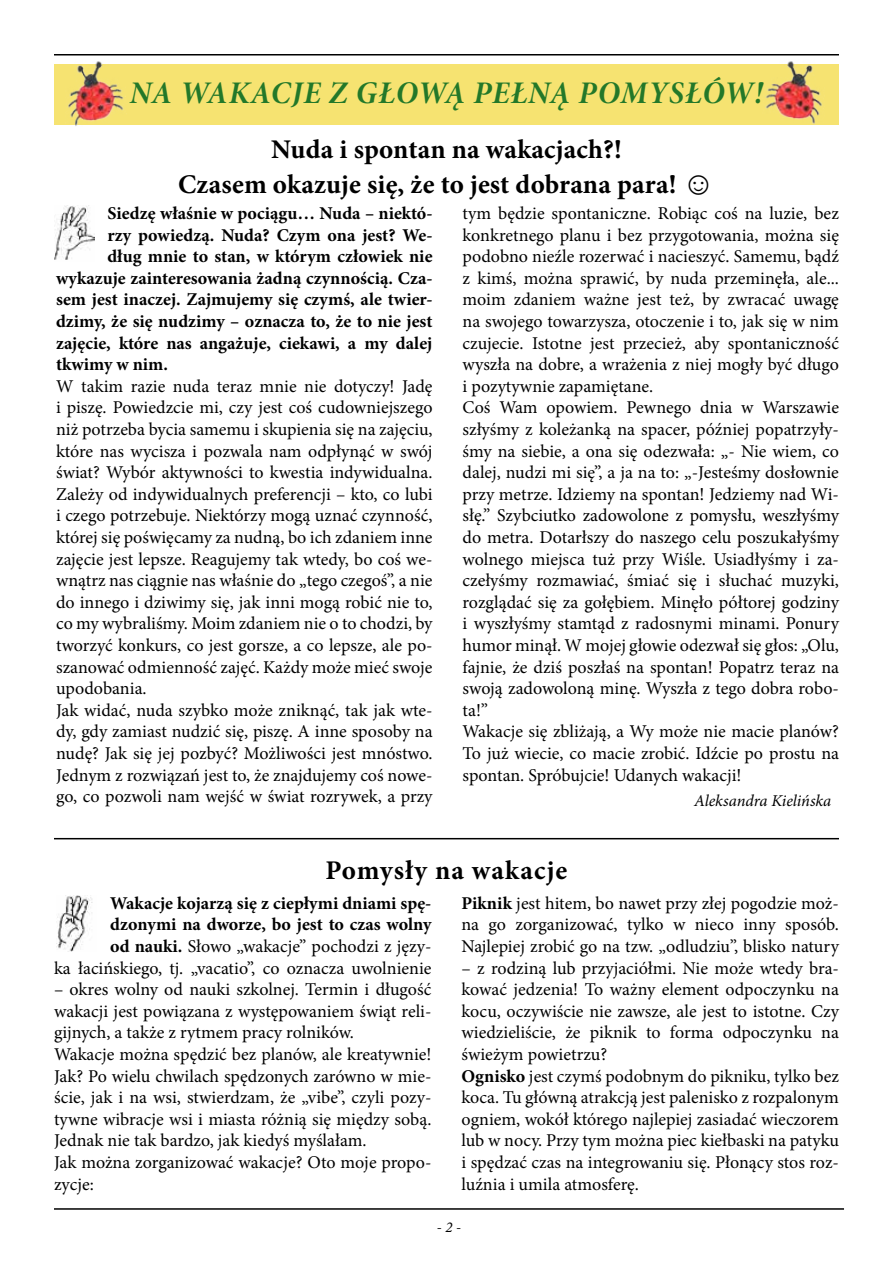
<style>
.page{position:relative;width:893px;height:1263px;background:#fff}
.page>*{position:absolute;margin:0;border:0;box-sizing:border-box;transform-origin:0 0}
.t1{font:31.5px "Minion Pro Bold It Subh";letter-spacing:.02em;color:#237829}
.t2{font:700 27px/34.5px "Minion Pro";letter-spacing:.005em;color:#000;text-align:center}
.t3{font:700 27px "Minion Pro";letter-spacing:.04em;color:#000}
.t4{font:18px/21.6px "Minion Pro";color:#000}
.t5{font:700 18px/21.6px "Minion Pro";color:#000;text-align:right}
.t6{font:italic 16.5px "Minion Pro";letter-spacing:-.01em;color:#000}
.t7{font:italic 15px "Minion Pro";color:#000}
.s1{font-family:"Franklin Gothic";font-weight:600;font-stretch:condensed;font-size:31.5px}
.s2{font-weight:400}
.s3{font-weight:700}
</style>
<div class="page">
<hr style="left:54px;top:54px;width:785px;height:2px;background:#000">
<hr style="left:54px;top:1208px;width:790px;height:2px;background:#000">
<img style="left:54px;top:206px;width:40px;height:54px">
<img style="left:57px;top:896px;width:36px;height:55px">
<div style="left:54px;top:64px;width:785px;height:60px;background:#f6e371"></div>
<img style="left:65px;top:61px;width:62px;height:65px">
<img style="left:765px;top:61px;width:57px;height:63px">
<hr style="left:54px;top:838px;width:785px;height:1px;background:#000">
<h1 class="t1" style="left:130px;top:71px;width:634px">NA WAKACJE Z GŁOWĄ PEŁNĄ POMYSŁÓW!</h1>
<h2 class="t2" style="left:178px;top:132px;width:538px">Nuda i spontan na wakacjach?!<br>Czasem okazuje się, że to jest dobrana para! <span class="s1">☺</span></h2>
<p class="t5" style="left:107px;top:202px;width:327px">Siedzę właśnie w pociągu… Nuda – niektó-</p>
<p class="t5" style="left:107px;top:224px;width:327px">rzy powiedzą. Nuda? Czym ona jest? We-</p>
<p class="t5" style="left:107px;top:245px;width:327px">dług mnie to stan, w którym człowiek nie</p>
<p class="t5" style="left:56px;top:267px;width:378px">wykazuje zainteresowania żadną czynnością. Cza-</p>
<p class="t5" style="left:56px;top:289px;width:378px">sem jest inaczej. Zajmujemy się czymś, ale twier-</p>
<p class="t5" style="left:56px;top:310px;width:378px">dzimy, że się nudzimy – oznacza to, że to nie jest</p>
<p class="t5" style="left:56px;top:332px;width:378px">zajęcie, które nas angażuje, ciekawi, a my dalej</p>
<p class="t5" style="left:56px;top:353px;width:113px">tkwimy w nim.</p>
<p class="t4" style="left:56px;top:375px;width:378px">W takim razie nuda teraz mnie nie dotyczy! Jadę i piszę. Powiedzcie mi, czy jest coś cudowniejszego niż potrzeba bycia samemu i skupienia się na zajęciu, które nas wycisza i pozwala nam odpłynąć w swój świat? Wybór aktywności to kwestia indywidualna.<br>Zależy od indywidualnych preferencji – kto, co lubi i czego potrzebuje. Niektórzy mogą uznać czynność, której się poświęcamy za nudną, bo ich zdaniem inne zajęcie jest lepsze. Reagujemy tak wtedy, bo coś we&shy;wnątrz nas ciągnie nas właśnie do „tego czegoś”, a nie do innego i dziwimy się, jak inni mogą robić nie to, co my wybraliśmy. Moim zdaniem nie o to chodzi, by tworzyć konkurs, co jest gorsze, a co lepsze, ale po&shy;szanować odmienność zajęć. Każdy może mieć swoje upodobania.<br>Jak widać, nuda szybko może zniknąć, tak jak wte&shy;dy, gdy zamiast nudzić się, piszę. A inne sposoby na nudę? Jak się jej pozbyć? Możliwości jest mnóstwo.<br>Jednym z rozwiązań jest to, że znajdujemy coś nowe&shy;go, co pozwoli nam wejść w świat rozrywek, a przy</p>
<p class="t4" style="left:463px;top:202px;width:378px">tym będzie spontaniczne. Robiąc coś na luzie, bez konkretnego planu i bez przygotowania, można się podobno nieźle rozerwać i nacieszyć. Samemu, bądź z kimś, można sprawić, by nuda przeminęła, ale... moim zdaniem ważne jest też, by zwracać uwagę na swojego towarzysza, otoczenie i to, jak się w nim czujecie. Istotne jest przecież, aby spontaniczność wyszła na dobre, a wrażenia z niej mogły być długo i pozytywnie zapamiętane.<br>Coś Wam opowiem. Pewnego dnia w Warszawie szłyśmy z koleżanką na spacer, później popatrzyły&shy;śmy na siebie, a ona się odezwała: „- Nie wiem, co dalej, nudzi mi się”, a ja na to: „-Jesteśmy dosłownie przy metrze. Idziemy na spontan! Jedziemy nad Wi&shy;słę.” Szybciutko zadowolone z pomysłu, weszłyśmy do metra. Dotarłszy do naszego celu poszukałyśmy wolnego miejsca tuż przy Wiśle. Usiadłyśmy i za&shy;czełyśmy rozmawiać, śmiać się i słuchać muzyki, rozglądać się za gołębiem. Minęło półtorej godziny i wyszłyśmy stamtąd z radosnymi minami. Ponury humor minął. W mojej głowie odezwał się głos: „Olu, fajnie, że dziś poszłaś na spontan! Popatrz teraz na swoją zadowoloną minę. Wyszła z tego dobra robo&shy;ta!”<br>Wakacje się zbliżają, a Wy może nie macie planów?<br>To już wiecie, co macie zrobić. Idźcie po prostu na spontan. Spróbujcie! Udanych wakacji!</p>
<p class="t6" style="left:694px;top:789px;width:139px">Aleksandra Kielińska</p>
<h2 class="t3" style="left:326px;top:851px;width:243px">Pomysły na wakacje</h2>
<p class="t5" style="left:54px;top:892px;width:379px">Wakacje kojarzą się z ciepłymi dniami spę&shy;dzonymi na dworze, bo jest to czas wolny<br>od nauki. <span class="s2">Słowo „wakacje” pochodzi z języ-<br>ka łacińskiego, tj. „vacatio”, co oznacza uwolnienie</span></p>
<p class="t4" style="left:54px;top:979px;width:379px">– okres wolny od nauki szkolnej. Termin i długość wakacji jest powiązana z występowaniem świąt reli&shy;gijnych, a także z rytmem pracy rolników.<br>Wakacje można spędzić bez planów, ale kreatywnie!<br>Jak? Po wielu chwilach spędzonych zarówno w mie&shy;ście, jak i na wsi, stwierdzam, że „vibe”, czyli pozy&shy;tywne wibracje wsi i miasta różnią się między sobą.<br>Jednak nie tak bardzo, jak kiedyś myślałam.<br>Jak można zorganizować wakacje? Oto moje propo&shy;zycje:</p>
<p class="t4" style="left:461px;top:892px;width:379px;text-align:justify"><span class="s3">Piknik</span> jest hitem, bo nawet przy złej pogodzie moż&shy;na go zorganizować, tylko w nieco inny sposób.<br>Najlepiej zrobić go na tzw. „odludziu”, blisko natury</p>
<p class="t4" style="left:461px;top:957px;width:379px">– z rodziną lub przyjaciółmi. Nie może wtedy bra&shy;kować jedzenia! To ważny element odpoczynku na kocu, oczywiście nie zawsze, ale jest to istotne. Czy wiedzieliście, że piknik to forma odpoczynku na świeżym powietrzu?<br><span class="s3">Ognisko</span> jest czymś podobnym do pikniku, tylko bez koca. Tu główną atrakcją jest palenisko z rozpalonym ogniem, wokół którego najlepiej zasiadać wieczorem lub w nocy. Przy tym można piec kiełbaski na patyku i spędzać czas na integrowaniu się. Płonący stos roz&shy;luźnia i umila atmosferę.</p>
<p class="t7" style="left:437px;top:1217px;width:26px">- 2 -</p>
</div>
